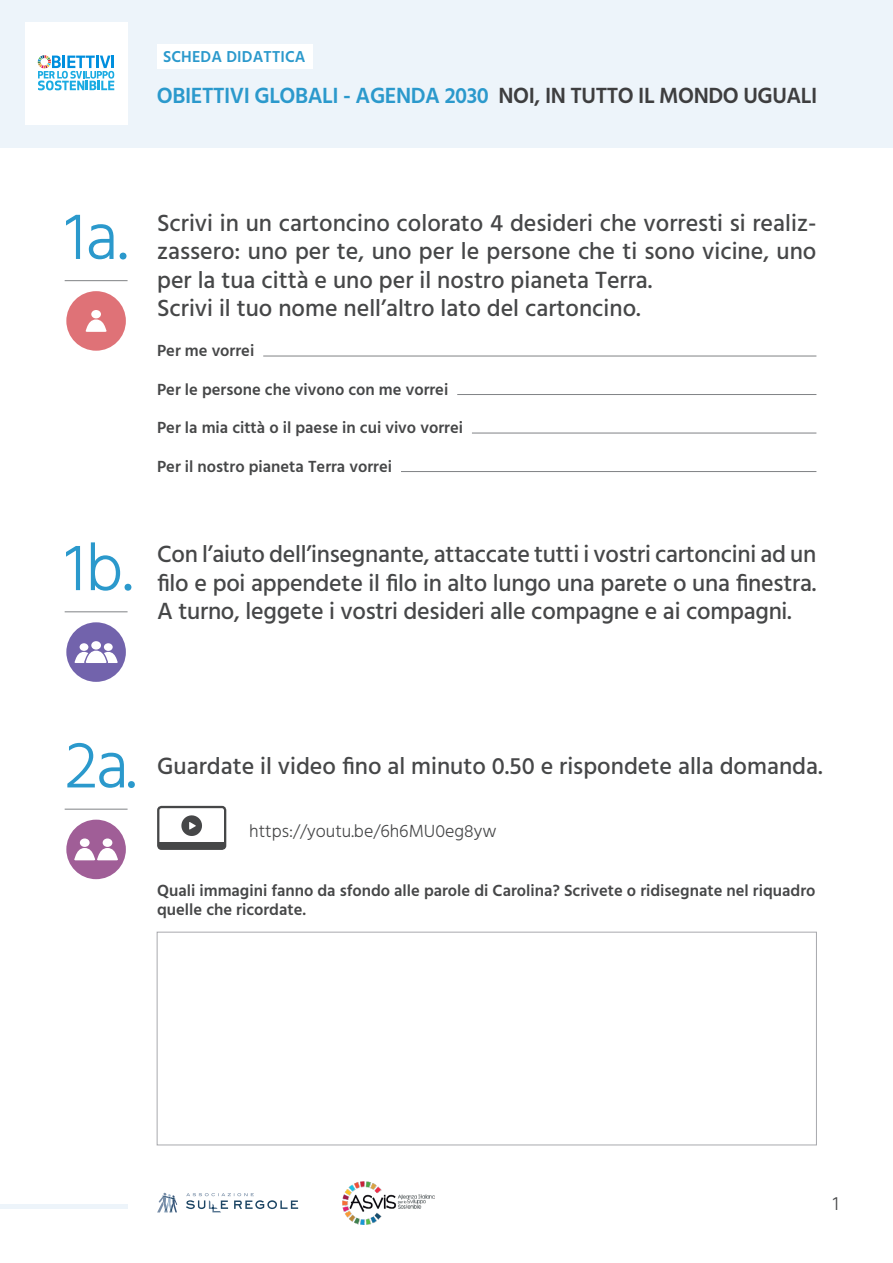
<style>
.page{position:relative;width:893px;height:1263px;background:#fff}
.page>*{position:absolute;margin:0;border:0;box-sizing:border-box;transform-origin:0 0}
.t1{font:300 67.5px "Hind";color:#2b99cc}
.t2{font:500 24px/28.5px "Hind";color:#464748;text-align:justify}
.t3{font:600 22.5px "Hind";letter-spacing:-.02em;color:#2b99cc}
.t4{font:300 19.5px "Hind";color:#464748}
.t5{font:300 18px "Hind";color:#464748}
.t6{font:600 16.5px/19.8px "Hind";color:#464748}
.t7{font:600 16.2px "Hind";letter-spacing:.01em;color:#2b99cc}
.s1{color:#3e3e3f}
</style>
<div class="page">
<hr style="left:0;top:1205px;width:128px;height:4px;background:#edf4fa">
<svg style="left:186px;top:1193px;width:112px;height:19px"></svg>
<svg style="left:157px;top:1193px;width:20px;height:19px"></svg>
<img style="left:342px;top:1181px;width:92px;height:43px">
<div style="left:0;top:0;width:893px;height:147px;background:#edf4fa"></div>
<div style="left:157px;top:45px;width:156px;height:24px;background:#fff"></div>
<div style="left:25px;top:23px;width:102px;height:102px;background:#fff"></div>
<svg style="left:38px;top:55px;width:76px;height:35px"></svg>
<hr style="left:263px;top:356px;width:553px;height:1px;background:#808285">
<hr style="left:457px;top:394px;width:359px;height:1px;background:#808285">
<hr style="left:472px;top:433px;width:344px;height:1px;background:#808285">
<hr style="left:401px;top:471px;width:415px;height:1px;background:#808285">
<div style="left:66px;top:291px;width:60px;height:60px;background:#df7277;border-radius:50%"></div>
<svg style="left:85px;top:310px;width:22px;height:22px"></svg>
<hr style="left:65px;top:280px;width:63px;height:1px;background:#808285">
<hr style="left:65px;top:612px;width:63px;height:1px;background:#808285">
<div style="left:66px;top:622px;width:60px;height:60px;background:#7263ac;border-radius:50%"></div>
<svg style="left:74px;top:641px;width:44px;height:22px"></svg>
<hr style="left:65px;top:809px;width:63px;height:1px;background:#808285">
<div style="left:66px;top:820px;width:60px;height:59px;background:#a05e97;border-radius:50%"></div>
<svg style="left:74px;top:838px;width:44px;height:22px"></svg>
<svg style="left:181px;top:815px;width:21px;height:21px"></svg>
<div style="left:157px;top:806px;width:69px;height:44px;border:2px solid #464748;border-radius:3px"></div>
<div style="left:159px;top:843px;width:65px;height:5px;background:#464748"></div>
<div style="left:157px;top:932px;width:660px;height:213px;border:1px solid #a8a9ad"></div>
<p class="t7" style="left:163px;top:47px;width:144px">SCHEDA DIDATTICA</p>
<p class="t3" style="left:157px;top:82px;width:662px">OBIETTIVI GLOBALI - AGENDA 2030 <span class="s1">NOI, IN TUTTO IL MONDO UGUALI</span></p>
<p class="t1" style="left:65px;top:192px;width:65px">1a.</p>
<p class="t2" style="left:157px;top:210px;width:661px">Scrivi in un cartoncino colorato 4 desideri che vorresti si realiz&shy;zassero: uno per te, uno per le persone che ti sono vicine, uno per la tua città e uno per il nostro pianeta Terra.</p>
<p class="t2" style="left:157px;top:296px;width:485px">Scrivi il tuo nome nell’altro lato del cartoncino.</p>
<p class="t6" style="left:157px;top:340px;width:99px">Per me vorrei</p>
<p class="t6" style="left:157px;top:379px;width:293px">Per le persone che vivono con me vorrei</p>
<p class="t6" style="left:157px;top:418px;width:307px">Per la mia città o il paese in cui vivo vorrei</p>
<p class="t6" style="left:157px;top:456px;width:236px">Per il nostro pianeta Terra vorrei</p>
<p class="t1" style="left:65px;top:523px;width:70px">1b.</p>
<p class="t2" style="left:157px;top:542px;width:661px">Con l’aiuto dell’insegnante, attaccate tutti i vostri cartoncini ad un filo e poi appendete il filo in alto lungo una parete o una finestra.<br>A turno, leggete i vostri desideri alle compagne e ai compagni.</p>
<p class="t1" style="left:65px;top:720px;width:73px">2a.</p>
<p class="t2" style="left:157px;top:753px;width:667px">Guardate il video fino al minuto 0.50 e rispondete alla domanda.</p>
<p class="t5" style="left:249px;top:819px;width:249px">https://youtu.be/6h6MU0eg8yw</p>
<p class="t6" style="left:157px;top:880px;width:660px">Quali immagini fanno da sfondo alle parole di Carolina? Scrivete o ridisegnate nel riquadro quelle che ricordate.</p>
<p class="t4" style="left:833px;top:1190px;width:8px">1</p>
</div>
